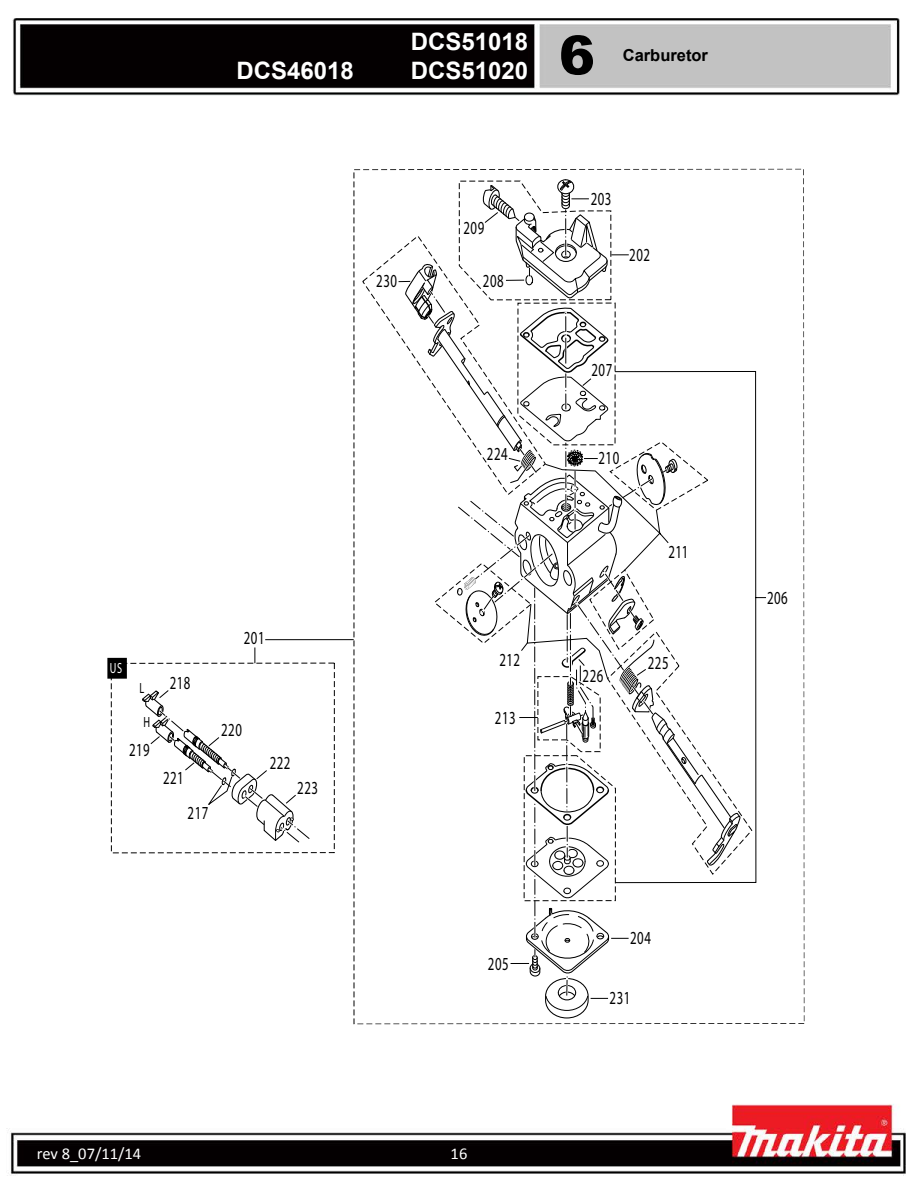
<style>
.page{position:relative;width:918px;height:1188px;background:#fff}
.page>*{position:absolute;margin:0;border:0;box-sizing:border-box;transform-origin:0 0}
.t1{font:900 54px "Arial";color:#000}
.t2{font:700 24px/28.8px "Arial";color:#fff}
.t3{font:18.45px "Myriad";letter-spacing:.04em;color:#000;scale:.69 1}
.t4{font:16.5px "Calibri";color:#fff}
.t5{font:700 16.5px "Arial";color:#000}
.t6{font:14.7px "Myriad";color:#000;scale:.69 1}
.t7{font:14.7px "Myriad";color:#fff;scale:.69 1}
</style>
<div class="page">
<img style="left:6px;top:18px;width:900px;height:1158px">
<div style="left:106px;top:169px;width:699px;height:856px;background:#fff"></div>
<div style="left:111px;top:663px;width:224px;height:190px;border:1px dashed #000"></div>
<hr style="left:265px;top:639px;width:89px;height:1px;background:#000">
<svg style="left:255px;top:647px;width:1px;height:16px"></svg>
<div style="left:107px;top:658px;width:20px;height:21px;background:#000"></div>
<svg style="left:353px;top:169px;width:452px;height:856px"></svg>
<svg style="left:752px;top:371px;width:14px;height:593px"></svg>
<svg style="left:362px;top:235px;width:37px;height:415px"></svg>
<svg style="left:399px;top:179px;width:353px;height:840px"></svg>
<svg style="left:142px;top:690px;width:168px;height:153px"></svg>
<h2 class="t2" style="left:236px;top:57px;width:119px">DCS46018</h2>
<h2 class="t2" style="left:411px;top:28px;width:119px">DCS51018<br>DCS51020</h2>
<h1 class="t1" style="left:559px;top:16px;width:38px">6</h1>
<p class="t5" style="left:623px;top:44px;width:87px">Carburetor</p>
<p class="t3" style="left:591px;top:187px;width:32px">203</p>
<p class="t3" style="left:463px;top:217px;width:32px">209</p>
<p class="t3" style="left:629px;top:243px;width:32px">202</p>
<p class="t3" style="left:376px;top:269px;width:32px">230</p>
<p class="t3" style="left:483px;top:269px;width:32px">208</p>
<p class="t3" style="left:591px;top:358px;width:32px">207</p>
<p class="t3" style="left:487px;top:442px;width:32px">224</p>
<p class="t3" style="left:598px;top:446px;width:32px">210</p>
<p class="t3" style="left:668px;top:540px;width:31px">211</p>
<p class="t3" style="left:244px;top:626px;width:32px">201</p>
<p class="t7" style="left:110px;top:659px;width:20px">US</p>
<p class="t6" style="left:139px;top:679px;width:9px">L</p>
<p class="t3" style="left:170px;top:672px;width:32px">218</p>
<p class="t3" style="left:499px;top:649px;width:32px">212</p>
<p class="t3" style="left:583px;top:664px;width:32px">226</p>
<p class="t3" style="left:648px;top:651px;width:32px">225</p>
<p class="t6" style="left:144px;top:713px;width:11px">H</p>
<p class="t3" style="left:221px;top:719px;width:32px">220</p>
<p class="t3" style="left:495px;top:706px;width:32px">213</p>
<p class="t3" style="left:129px;top:738px;width:32px">219</p>
<p class="t3" style="left:270px;top:751px;width:32px">222</p>
<p class="t3" style="left:163px;top:766px;width:32px">221</p>
<p class="t3" style="left:297px;top:777px;width:32px">223</p>
<p class="t3" style="left:188px;top:801px;width:32px">217</p>
<p class="t3" style="left:488px;top:952px;width:32px">205</p>
<p class="t3" style="left:630px;top:927px;width:32px">204</p>
<p class="t3" style="left:610px;top:987px;width:32px">231</p>
<p class="t4" style="left:37px;top:1143px;width:106px">rev 8_07/11/14</p>
<p class="t4" style="left:451px;top:1143px;width:18px">16</p>
<p class="t3" style="left:767px;top:586px;width:32px">206</p>
</div>
